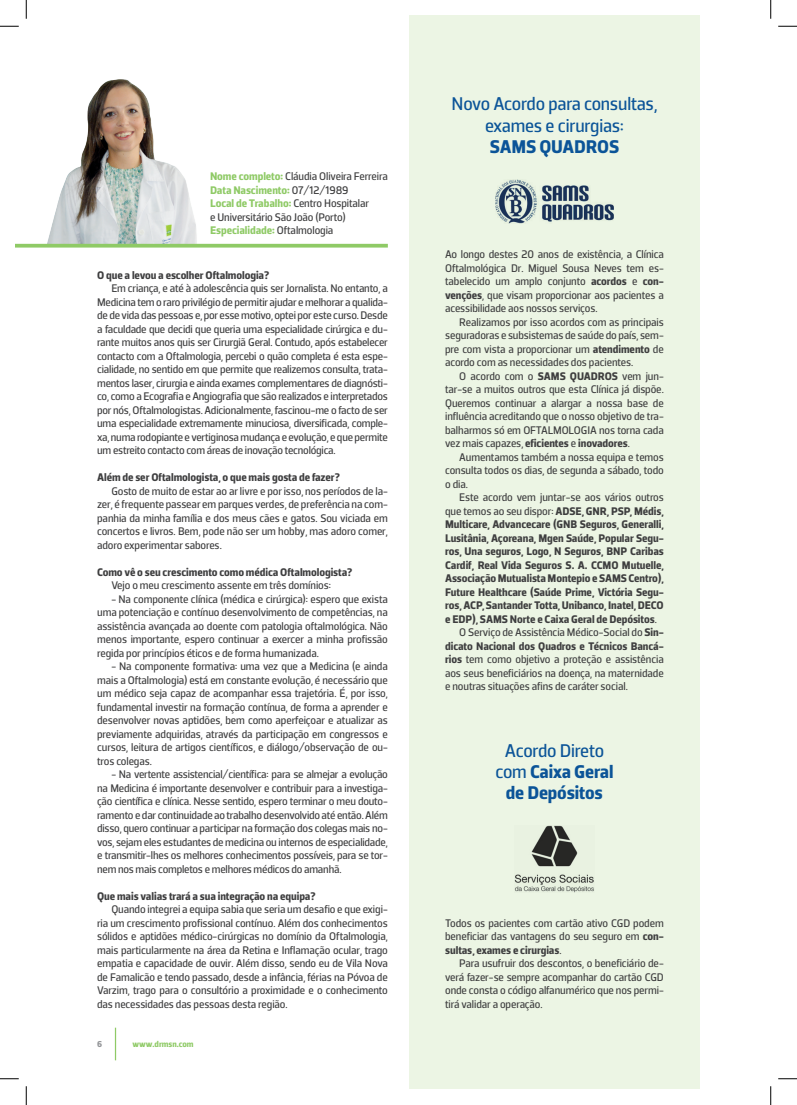
<style>
.page{position:relative;width:797px;height:1105px;background:#fff}
.page>*{position:absolute;margin:0;border:0;box-sizing:border-box;transform-origin:0 0}
.t1{font:18.75px/21.2px "Porto Sans";letter-spacing:-.01em;color:#0b5498;text-align:center}
.t2{font:700 18.75px "Porto Sans";letter-spacing:-.01em;color:#0b5498}
.t3{font:11.25px/13.5px "Porto Sans";letter-spacing:-.01em;color:#3e3e3f;text-align:justify}
.t4{font:700 11.25px/13.5px "Porto Sans";letter-spacing:-.01em;color:#3e3e3f;text-align:justify}
.t5{font:700 11.25px "Porto Sans";letter-spacing:-.01em;color:#8fca66}
.t6{font:700 8.75px "Porto Sans";letter-spacing:-.01em;color:#8fca66}
.t7{font:700 8.75px "Porto Sans";color:#939598}
.s1{font-weight:700;color:#8fca66}
.s2{font-weight:400;color:#3e3e3f}
.s3{font-weight:700}
.s4{font-weight:400}
</style>
<div class="page">
<hr style="left:115px;top:1028px;width:1px;height:32px;background:#8fca66">
<img style="left:43px;top:79px;width:154px;height:165px">
<svg style="left:16px;top:244px;width:372px;height:4px"></svg>
<div style="left:409px;top:16px;width:290px;height:1073px;background:#ecf5e4"></div>
<img style="left:495px;top:179px;width:118px;height:45px">
<img style="left:515px;top:826px;width:79px;height:66px">
<svg style="left:0;top:25px;width:19px;height:2px"></svg>
<svg style="left:778px;top:25px;width:19px;height:2px"></svg>
<svg style="left:0;top:1078px;width:19px;height:1px"></svg>
<svg style="left:778px;top:1078px;width:19px;height:1px"></svg>
<svg style="left:25px;top:0;width:2px;height:19px"></svg>
<svg style="left:25px;top:1086px;width:2px;height:19px"></svg>
<svg style="left:770px;top:0;width:1px;height:19px"></svg>
<svg style="left:770px;top:1086px;width:1px;height:19px"></svg>
<p class="t3" style="left:210px;top:170px;width:179px"><span class="s1">Nome completo:</span> Cláudia Oliveira Ferreira</p>
<p class="t5" style="left:210px;top:183px;width:140px">Data Nascimento: <span class="s2">07/12/1989</span></p>
<p class="t5" style="left:210px;top:197px;width:160px">Local de Trabalho: <span class="s2">Centro Hospitalar</span></p>
<p class="t3" style="left:210px;top:210px;width:137px">e Universitário São João (Porto)</p>
<p class="t5" style="left:210px;top:224px;width:125px">Especialidade: <span class="s2">Oftalmologia</span></p>
<p class="t4" style="left:97px;top:268px;width:174px">O que a levou a escolher Oftalmologia?</p>
<p class="t3" style="left:97px;top:282px;width:292px;text-indent:14px">Em criança, e até à adolescência quis ser Jornalista. No entanto, a Medicina tem o raro privilégio de permitir ajudar e melhorar a qualida&shy;de de vida das pessoas e, por esse motivo, optei por este curso. Desde a faculdade que decidi que queria uma especialidade cirúrgica e du&shy;rante muitos anos quis ser Cirurgiã Geral. Contudo, após estabelecer contacto com a Oftalmologia, percebi o quão completa é esta espe&shy;cialidade, no sentido em que permite que realizemos consulta, trata&shy;mentos laser, cirurgia e ainda exames complementares de diagnósti&shy;co, como a Ecografia e Angiografia que são realizados e interpretados por nós, Oftalmologistas. Adicionalmente, fascinou-me o facto de ser uma especialidade extremamente minuciosa, diversificada, comple&shy;xa, numa rodopiante e vertiginosa mudança e evolução, e que permite um estreito contacto com áreas de inovação tecnológica.</p>
<p class="t4" style="left:97px;top:471px;width:244px">Além de ser Oftalmologista, o que mais gosta de fazer?</p>
<p class="t3" style="left:97px;top:484px;width:292px;text-indent:14px">Gosto de muito de estar ao ar livre e por isso, nos períodos de la&shy;zer, é frequente passear em parques verdes, de preferência na com&shy;panhia da minha família e dos meus cães e gatos. Sou viciada em concertos e livros. Bem, pode não ser um hobby, mas adoro comer, adoro experimentar sabores.</p>
<p class="t4" style="left:97px;top:565px;width:257px">Como vê o seu crescimento como médica Oftalmologista?</p>
<p class="t3" style="left:111px;top:579px;width:221px">Vejo o meu crescimento assente em três domínios:</p>
<p class="t3" style="left:97px;top:592px;width:292px;text-indent:14px">- Na componente clínica (médica e cirúrgica): espero que exista uma potenciação e contínuo desenvolvimento de competências, na assistência avançada ao doente com patologia oftalmológica. Não menos importante, espero continuar a exercer a minha profissão regida por princípios éticos e de forma humanizada.</p>
<p class="t3" style="left:97px;top:660px;width:292px;text-indent:14px">- Na componente formativa: uma vez que a Medicina (e ainda mais a Oftalmologia) está em constante evolução, é necessário que um médico seja capaz de acompanhar essa trajetória. É, por isso, fundamental investir na formação contínua, de forma a aprender e desenvolver novas aptidões, bem como aperfeiçoar e atualizar as previamente adquiridas, através da participação em congressos e cursos, leitura de artigos científicos, e diálogo/observação de ou&shy;tros colegas.</p>
<p class="t3" style="left:97px;top:768px;width:292px;text-indent:14px">- Na vertente assistencial/científica: para se almejar a evolução na Medicina é importante desenvolver e contribuir para a investiga&shy;ção científica e clínica. Nesse sentido, espero terminar o meu douto&shy;ramento e dar continuidade ao trabalho desenvolvido até então. Além disso, quero continuar a participar na formação dos colegas mais no&shy;vos, sejam eles estudantes de medicina ou internos de especialidade, e transmitir-lhes os melhores conhecimentos possíveis, para se tor&shy;nem nos mais completos e melhores médicos do amanhã.</p>
<p class="t4" style="left:97px;top:889px;width:220px">Que mais valias trará a sua integração na equipa?</p>
<p class="t3" style="left:97px;top:903px;width:292px;text-indent:14px">Quando integrei a equipa sabia que seria um desafio e que exigi&shy;ria um crescimento profissional contínuo. Além dos conhecimentos sólidos e aptidões médico-cirúrgicas no domínio da Oftalmologia, mais particularmente na área da Retina e Inflamação ocular, trago empatia e capacidade de ouvir. Além disso, sendo eu de Vila Nova de Famalicão e tendo passado, desde a infância, férias na Póvoa de Varzim, trago para o consultório a proximidade e o conhecimento das necessidades das pessoas desta região.</p>
<p class="t7" style="left:97px;top:1038px;width:7px">6</p>
<p class="t6" style="left:133px;top:1038px;width:63px">www.drmsn.com</p>
<p class="t1" style="left:451px;top:93px;width:207px">Novo Acordo para consultas, exames e cirurgias:</p>
<p class="t2" style="left:489px;top:135px;width:131px">SAMS QUADROS</p>
<p class="t3" style="left:445px;top:247px;width:220px">Ao longo destes 20 anos de existência, a Clínica Oftalmológica Dr. Miguel Sousa Neves tem es&shy;tabelecido um amplo conjunto <span class="s3">acordos</span> e <span class="s3">con&shy;venções</span>, que visam proporcionar aos pacientes a acessibilidade aos nossos serviços.</p>
<p class="t3" style="left:445px;top:315px;width:220px;text-indent:14px">Realizamos por isso acordos com as principais seguradoras e subsistemas de saúde do país, sem&shy;pre com vista a proporcionar um <span class="s3">atendimento</span> de acordo com as necessidades dos pacientes.</p>
<p class="t3" style="left:445px;top:369px;width:220px;text-indent:14px">O acordo com o <span class="s3">SAMS QUADROS</span> vem jun&shy;tar-se a muitos outros que esta Clínica já dispõe.<br>Queremos continuar a alargar a nossa base de influência acreditando que o nosso objetivo de tra&shy;balharmos só em OFTALMOLOGIA nos torna cada vez mais capazes, <span class="s3">eficientes</span> e <span class="s3">inovadores</span>.</p>
<p class="t3" style="left:445px;top:450px;width:220px;text-indent:14px">Aumentamos também a nossa equipa e temos consulta todos os dias, de segunda a sábado, todo o dia.</p>
<p class="t4" style="left:445px;top:490px;width:220px;text-indent:14px"><span class="s4">Este acordo vem juntar-se aos vários outros que temos ao seu dispor:</span> ADSE, GNR, PSP, Médis, Multicare, Advancecare (GNB Seguros, Generalli, Lusitânia, Açoreana, Mgen Saúde, Popular Segu&shy;ros, Una seguros, Logo, N Seguros, BNP Caribas Cardif, Real Vida Seguros S. A. CCMO Mutuelle, Associação Mutualista Montepio e SAMS Centro), Future Healthcare (Saúde Prime, Victória Segu&shy;ros, ACP, Santander Totta, Unibanco, Inatel, DECO e EDP), SAMS Norte e Caixa Geral de Depósitos<span class="s4">.</span></p>
<p class="t3" style="left:445px;top:625px;width:220px;text-indent:14px">O Serviço de Assistência Médico-Social do <span class="s3">Sin&shy;dicato Nacional dos Quadros e Técnicos Bancá&shy;rios</span> tem como objetivo a proteção e assistência aos seus beneficiários na doença, na maternidade e noutras situações afins de caráter social.</p>
<p class="t1" style="left:505px;top:740px;width:101px">Acordo Direto</p>
<p class="t2" style="left:495px;top:760px;width:120px"><span class="s4">com</span> Caixa Geral</p>
<p class="t2" style="left:506px;top:781px;width:98px">de Depósitos</p>
<p class="t3" style="left:445px;top:916px;width:220px">Todos os pacientes com cartão ativo CGD podem beneficiar das vantagens do seu seguro em <span class="s3">con&shy;sultas, exames e cirurgias</span>.</p>
<p class="t3" style="left:445px;top:957px;width:220px;text-indent:14px">Para usufruir dos descontos, o beneficiário de&shy;verá fazer-se sempre acompanhar do cartão CGD onde consta o código alfanumérico que nos permi&shy;tirá validar a operação.</p>
</div>
